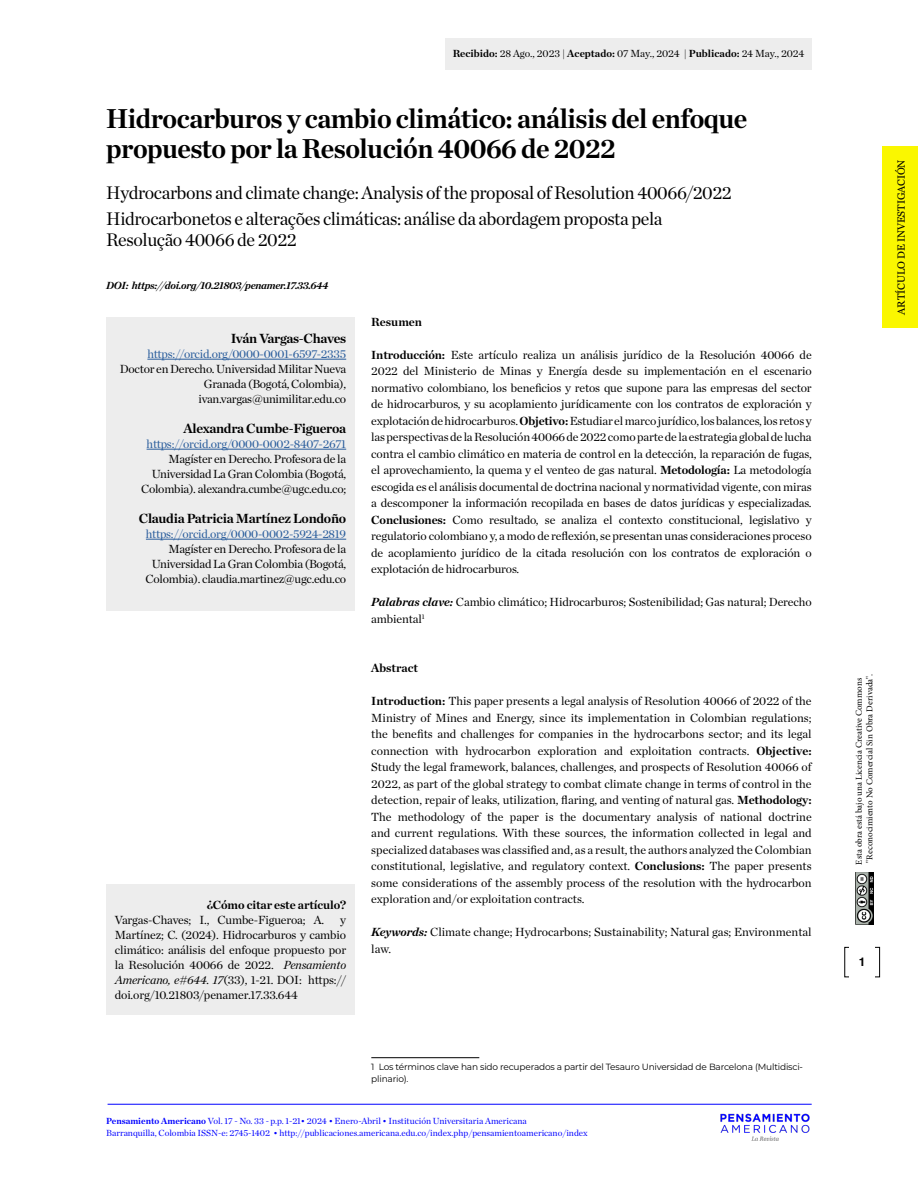
<style>
.page{position:relative;width:918px;height:1188px;background:#fff}
.page>*{position:absolute;margin:0;border:0;box-sizing:border-box;transform-origin:0 0}
.t1{font:700 27.75px/30px "Chronicle Deck";letter-spacing:-.02em;color:#000}
.t2{font:18.6px/25.5px "Chronicle Deck";letter-spacing:-.02em;color:#000}
.t3{font:700 13.5px "Chronicle Deck";letter-spacing:-.02em;color:#000}
.t4{font:12px/16.5px "Chronicle Deck";letter-spacing:-.01em;color:#000;text-align:right}
.t5{font:12px "Chronicle Deck";letter-spacing:-.02em;color:#275b9b}
.t6{font:700 12px "Chronicle Deck";letter-spacing:-.01em;color:#000}
.t7{font:700 12px "Helvetica";color:#000}
.t8{font:10.5px "Chronicle Deck";color:#000}
.t9{font:italic 700 10.5px "Chronicle Deck";letter-spacing:-.025em;color:#000}
.t10{font:10.5px "Georgia";letter-spacing:-.01em;color:#000}
.t11{font:9px/12px "Chronicle Deck";color:#00f}
.t12{font:9px/12px "Montserrat";letter-spacing:-.02em;color:#000}
.t13{font:9px/10.8px "Minion Pro";color:#000}
.s1{font-weight:700}
.s2{font-style:italic}
.s3{font-weight:700;font-style:italic}
</style>
<div class="page">
<div style="left:845px;top:947px;width:35px;height:30px;border:1px solid #000"></div>
<div style="left:849px;top:946px;width:26px;height:32px;background:#fff"></div>
<img style="left:855px;top:873px;width:18px;height:52px">
<div style="left:445px;top:38px;width:367px;height:32px;background:#ededed"></div>
<div style="left:106px;top:317px;width:249px;height:293px;background:#ededed"></div>
<div style="left:106px;top:884px;width:249px;height:131px;background:#ededed"></div>
<hr style="left:147px;top:359px;width:199px;height:1px;background:#275b9b">
<hr style="left:147px;top:449px;width:199px;height:1px;background:#275b9b">
<hr style="left:146px;top:539px;width:200px;height:1px;background:#275b9b">
<hr style="left:371px;top:1057px;width:108px;height:1px;background:#000">
<hr style="left:108px;top:1104px;width:704px;height:1px;background:#00f">
<img style="left:720px;top:1113px;width:90px;height:28px">
<div style="left:883px;top:146px;width:35px;height:182px;background:#faf700"></div>
<p class="t8" style="left:453px;top:45px;width:353px"><span class="s1">Recibido:</span> 28 Ago., 2023 | <span class="s1">Aceptado:</span> 07 May., 2024 | <span class="s1">Publicado:</span> 24 May., 2024</p>
<h1 class="t1" style="left:106px;top:102px;width:643px">Hidrocarburos y cambio climático: análisis del enfoque propuesto por la Resolución 40066 de 2022</h1>
<h2 class="t2" style="left:106px;top:179px;width:627px">Hydrocarbons and climate change: Analysis of the proposal of Resolution 40066/2022<br>Hidrocarbonetos e alterações climáticas: análise da abordagem proposta pela</h2>
<h2 class="t2" style="left:106px;top:226px;width:192px">Resolução 40066 de 2022</h2>
<p class="t9" style="left:106px;top:277px;width:224px">DOI: https://doi.org/10.21803/penamer.17.33.644</p>
<p class="t3" style="left:231px;top:328px;width:117px">Iván Vargas-Chaves</p>
<p class="t5" style="left:147px;top:345px;width:200px">https://orcid.org/0000-0001-6597-2335</p>
<p class="t4" style="left:120px;top:361px;width:228px;line-height:15px">Doctor en Derecho. Universidad Militar Nueva<br>Granada (Bogotá, Colombia), ivan.vargas@unimilitar.edu.co</p>
<p class="t3" style="left:183px;top:418px;width:164px">Alexandra Cumbe-Figueroa</p>
<p class="t5" style="left:147px;top:435px;width:201px">https://orcid.org/0000-0002-8407-2671</p>
<p class="t4" style="left:141px;top:451px;width:207px;line-height:15px">Magíster en Derecho. Profesora de la<br>Universidad La Gran Colombia (Bogotá,<br>Colombia). alexandra.cumbe@ugc.edu.co;</p>
<p class="t3" style="left:139px;top:508px;width:209px">Claudia Patricia Martínez Londoño</p>
<p class="t5" style="left:146px;top:525px;width:202px">https://orcid.org/0000-0002-5924-2819</p>
<p class="t4" style="left:146px;top:541px;width:202px;line-height:15px">Magíster en Derecho. Profesora de la<br>Universidad La Gran Colombia (Bogotá,<br>Colombia). claudia.martinez@ugc.edu.co</p>
<p class="t6" style="left:207px;top:895px;width:141px">¿Cómo citar este artículo?</p>
<p class="t4" style="left:115px;top:911px;width:211px">Vargas-Chaves; I., Cumbe-Figueroa; A.</p>
<p class="t4" style="left:115px;top:912px;width:233px;line-height:15px;text-align:justify;text-indent:226px">y Martínez; C. (2024). Hidrocarburos y cambio climático: análisis del enfoque propuesto por la Resolución 40066 de 2022. <span class="s2">Pensamiento Americano, e#644. 17</span>(33), 1-21. DOI: https:// doi.org/10.21803/penamer.17.33.644</p>
<p class="t6" style="left:371px;top:312px;width:52px">Resumen</p>
<p class="t4" style="left:371px;top:346px;width:442px;text-align:justify"><span class="s1">Introducción:</span> Este artículo realiza un análisis jurídico de la Resolución 40066 de 2022 del Ministerio de Minas y Energía desde su implementación en el escenario normativo colombiano, los beneficios y retos que supone para las empresas del sector de hidrocarburos, y su acoplamiento jurídicamente con los contratos de exploración y explotación de hidrocarburos. <span class="s1">Objetivo:</span> Estudiar el marco jurídico, los balances, los retos y las perspectivas de la Resolución 40066 de 2022 como parte de la estrategia global de lucha contra el cambio climático en materia de control en la detección, la reparación de fugas, el aprovechamiento, la quema y el venteo de gas natural. <span class="s1">Metodología:</span> La metodología escogida es el análisis documental de doctrina nacional y normatividad vigente, con miras a descomponer la información recopilada en bases de datos jurídicas y especializadas.<br><span class="s1">Conclusiones:</span> Como resultado, se analiza el contexto constitucional, legislativo y regulatorio colombiano y, a modo de reflexión, se presentan unas consideraciones proceso de acoplamiento jurídico de la citada resolución con los contratos de exploración o explotación de hidrocarburos.</p>
<p class="t4" style="left:371px;top:593px;width:442px;text-align:left"><span class="s3">Palabras clave:</span> Cambio climático; Hidrocarburos; Sostenibilidad; Gas natural; Derecho ambiental<sup>1</sup></p>
<p class="t6" style="left:371px;top:659px;width:48px">Abstract</p>
<p class="t4" style="left:371px;top:692px;width:442px;text-align:justify"><span class="s1">Introduction:</span> This paper presents a legal analysis of Resolution 40066 of 2022 of the Ministry of Mines and Energy, since its implementation in Colombian regulations; the benefits and challenges for companies in the hydrocarbons sector; and its legal connection with hydrocarbon exploration and exploitation contracts. <span class="s1">Objective:<br></span>Study the legal framework, balances, challenges, and prospects of Resolution 40066 of 2022, as part of the global strategy to combat climate change in terms of control in the detection, repair of leaks, utilization, flaring, and venting of natural gas. <span class="s1">Methodology:<br></span>The methodology of the paper is the documentary analysis of national doctrine and current regulations. With these sources, the information collected in legal and specialized databases was classified and, as a result, the authors analyzed the Colombian constitutional, legislative, and regulatory context. <span class="s1">Conclusions:</span> The paper presents some considerations of the assembly process of the resolution with the hydrocarbon exploration and/or exploitation contracts.</p>
<p class="t4" style="left:371px;top:923px;width:442px;text-align:left"><span class="s3">Keywords:</span> Climate change; Hydrocarbons; Sustainability; Natural gas; Environmental law.</p>
<p class="t12" style="left:371px;top:1060px;width:433px">1 Los términos clave han sido recuperados a partir del Tesauro Universidad de Barcelona (Multidisci&shy;plinario).</p>
<p class="t11" style="left:106px;top:1115px;width:483px"><span class="s1">Pensamiento Americano</span> Vol. 17 - No. 33 - p.p. 1-21• 2024 • Enero-Abril • Institución Universitaria Americana<br>Barranquilla, Colombia ISSN-e: 2745-1402 • http://publicaciones.americana.edu.co/index.php/pensamientoamericano/index</p>
<p class="t10" style="left:893px;top:315px;width:156px;rotate:-90deg">ARTÍCULO DE INVESTIGACIÓN</p>
<p class="t13" style="left:853px;top:865px;width:192px;rotate:-90deg">Esta obra está bajo una Licencia Creative Commons "Reconocimiento No Comercial Sin Obra Derivada".</p>
<p class="t7" style="left:859px;top:954px;width:8px">1</p>
</div>
